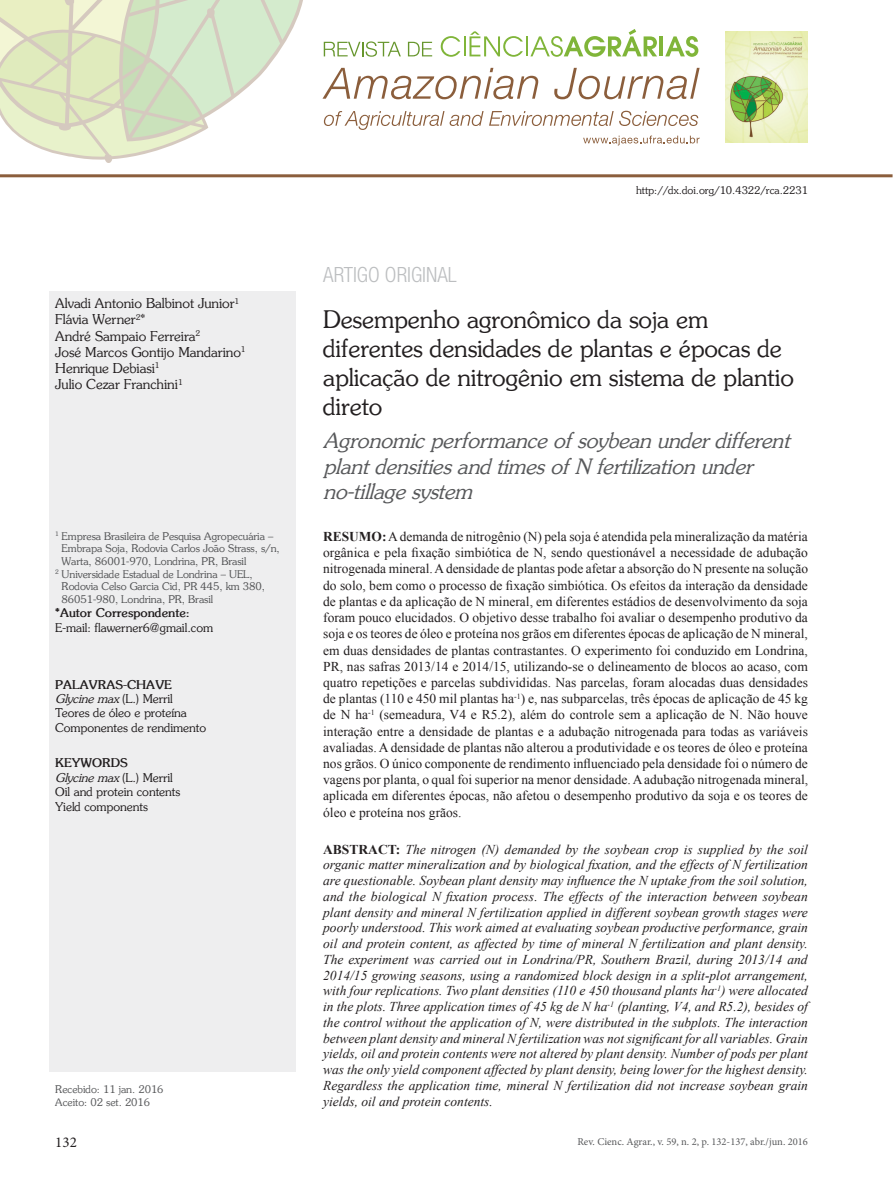
<style>
.page{position:relative;width:893px;height:1191px;background:#fff}
.page>*{position:absolute;margin:0;border:0;box-sizing:border-box;transform-origin:0 0}
.ArticleTitle{font:24px/28.8px "Souvenir";color:#231f20}
.ArticleTitle-Trans1{font:italic 21px/25.2px "Souvenir";color:#58595b}
.ArticleTypeAlt{font:300 condensed 21px "Helvetica Neue";color:#bcbec0}
.pagenumber{font:15px "Minion Pro";color:#231f20}
.Abstract{font:13.5px/16.2px "Times New Roman";color:#231f20;text-align:justify}
.Abstract-Trans1{font:italic 13.5px/15.8px "Times New Roman";color:#231f20;text-align:justify}
.Authors{font:13.5px/16.2px "Souvenir";color:#231f20}
.t1{font:12px/14.4px "Souvenir";color:#231f20}
.t2{font:700 12px "Souvenir";color:#231f20}
.History{font:10.5px/12.6px "Souvenir";color:#58595b}
.pubNameFooter{font:10.5px "Minion Pro";color:#58595b}
.ArticleDOIAlt{font:10.5px "Souvenir";color:#231f20}
.s1{font-weight:700}
.s2{font-style:italic}
.s3{font-weight:700;font-style:normal}
</style>
<div class="page">
<div style="left:49px;top:291px;width:247px;height:780px;background:#eeeeef"></div>
<svg style="left:0;top:0;width:303px;height:163px"></svg>
<hr style="left:0;top:174px;width:892px;height:3px;background:#8b5e3c">
<svg style="left:324px;top:41px;width:77px;height:16px"></svg>
<svg style="left:408px;top:42px;width:24px;height:14px"></svg>
<svg style="left:441px;top:36px;width:19px;height:21px"></svg>
<hr style="left:464px;top:36px;width:2px;height:20px;background:#80b539">
<svg style="left:469px;top:31px;width:54px;height:26px"></svg>
<hr style="left:526px;top:36px;width:2px;height:20px;background:#80b539">
<svg style="left:530px;top:29px;width:127px;height:28px"></svg>
<hr style="left:659px;top:36px;width:4px;height:20px;background:#80b539">
<svg style="left:665px;top:36px;width:33px;height:21px"></svg>
<svg style="left:322px;top:68px;width:216px;height:31px"></svg>
<svg style="left:554px;top:68px;width:146px;height:31px"></svg>
<svg style="left:324px;top:111px;width:120px;height:19px"></svg>
<svg style="left:450px;top:111px;width:248px;height:15px"></svg>
<svg style="left:583px;top:136px;width:117px;height:9px"></svg>
<img style="left:725px;top:32px;width:83px;height:110px">
<p class="Authors" style="left:55px;top:295px;width:192px">Alvadi Antonio Balbinot Junior<sup>1<br></sup>Flávia Werner<sup>2</sup>*<br>André Sampaio Ferreira<sup>2<br></sup>José Marcos Gontijo Mandarino<sup>1<br></sup>Henrique Debiasi<sup>1<br></sup>Julio Cezar Franchini<sup>1</sup></p>
<p class="History" style="left:55px;top:529px;width:220px"><sup>1</sup> Empresa Brasileira de Pesquisa Agropecuária –</p>
<p class="History" style="left:62px;top:542px;width:220px">Embrapa Soja, Rodovia Carlos João Strass, s/n,</p>
<p class="History" style="left:62px;top:554px;width:186px">Warta, 86001-970, Londrina, PR, Brasil</p>
<p class="History" style="left:55px;top:567px;width:199px"><sup>2</sup> Universidade Estadual de Londrina – UEL,</p>
<p class="History" style="left:62px;top:580px;width:205px">Rodovia Celso Garcia Cid, PR 445, km 380,</p>
<p class="History" style="left:62px;top:592px;width:153px">86051-980, Londrina, PR, Brasil</p>
<p class="t2" style="left:55px;top:605px;width:136px">*Autor Correspondente:</p>
<p class="t1" style="left:55px;top:620px;width:159px">E-mail: flawerner6@gmail.com</p>
<p class="t1" style="left:55px;top:676px;width:152px"><span class="s1">PALAVRAS-CHAVE<br></span><span class="s2">Glycine max</span> (L.) Merril<br>Teores de óleo e proteína<br>Componentes de rendimento</p>
<p class="t1" style="left:55px;top:755px;width:126px"><span class="s1">KEYWORDS<br></span><span class="s2">Glycine max</span> (L.) Merril<br>Oil and protein contents<br>Yield components</p>
<p class="History" style="left:55px;top:1083px;width:110px">Recebido: 11 jan. 2016<br>Aceito: 02 set. 2016</p>
<p class="ArticleTypeAlt" style="left:323px;top:262px;width:135px">ARTIGO ORIGINAL</p>
<p class="ArticleDOIAlt" style="left:636px;top:184px;width:173px">http://dx.doi.org/10.4322/rca.2231</p>
<p class="ArticleTitle" style="left:323px;top:304px;width:472px">Desempenho agronômico da soja em diferentes densidades de plantas e épocas de aplicação de nitrogênio em sistema de plantio direto</p>
<p class="ArticleTitle-Trans1" style="left:323px;top:427px;width:468px">Agronomic performance of soybean under different plant densities and times of N fertilization under no‑tillage system</p>
<p class="Abstract" style="left:323px;top:528px;width:486px"><span class="s1">RESUMO:</span> A demanda de nitrogênio (N) pela soja é atendida pela mineralização da matéria orgânica e pela fixação simbiótica de N, sendo questionável a necessidade de adubação nitrogenada mineral. A densidade de plantas pode afetar a absorção do N presente na solução do solo, bem como o processo de fixação simbiótica. Os efeitos da interação da densidade de plantas e da aplicação de N mineral, em diferentes estádios de desenvolvimento da soja foram pouco elucidados. O objetivo desse trabalho foi avaliar o desempenho produtivo da soja e os teores de óleo e proteína nos grãos em diferentes épocas de aplicação de N mineral, em duas densidades de plantas contrastantes. O experimento foi conduzido em Londrina, PR, nas safras 2013/14 e 2014/15, utilizando-se o delineamento de blocos ao acaso, com quatro repetições e parcelas subdivididas. Nas parcelas, foram alocadas duas densidades de plantas (110 e 450 mil plantas ha<sup>-1</sup>) e, nas subparcelas, três épocas de aplicação de 45 kg de N ha<sup>-1</sup> (semeadura, V4 e R5.2), além do controle sem a aplicação de N. Não houve interação entre a densidade de plantas e a adubação nitrogenada para todas as variáveis avaliadas. A densidade de plantas não alterou a produtividade e os teores de óleo e proteína nos grãos. O único componente de rendimento influenciado pela densidade foi o número de vagens por planta, o qual foi superior na menor densidade. A adubação nitrogenada mineral, aplicada em diferentes épocas, não afetou o desempenho produtivo da soja e os teores de óleo e proteína nos grãos.</p>
<p class="Abstract-Trans1" style="left:323px;top:841px;width:486px"><span class="s3">ABSTRACT:</span> The nitrogen (N) demanded by the soybean crop is supplied by the soil organic matter mineralization and by biological fixation, and the effects of N fertilization are questionable. Soybean plant density may influence the N uptake from the soil solution, and the biological N fixation process. The effects of the interaction between soybean plant density and mineral N fertilization applied in different soybean growth stages were poorly understood. This work aimed at evaluating soybean productive performance, grain oil and protein content, as affected by time of mineral N fertilization and plant density.<br>The experiment was carried out in Londrina/PR, Southern Brazil, during 2013/14 and 2014/15 growing seasons, using a randomized block design in a split-plot arrangement, with four replications. Two plant densities (110 e 450 thousand plants ha<sup>-1</sup>) were allocated in the plots. Three application times of 45 kg de N ha<sup>-1</sup> (planting, V4, and R5.2), besides of the control without the application of N, were distributed in the subplots. The interaction between plant density and mineral N fertilization was not significant for all variables. Grain yields, oil and protein contents were not altered by plant density. Number of pods per plant was the only yield component affected by plant density, being lower for the highest density.<br>Regardless the application time, mineral N fertilization did not increase soybean grain yields, oil and protein contents.</p>
<p class="pagenumber" style="left:55px;top:1131px;width:23px">132</p>
<p class="pubNameFooter" style="left:577px;top:1135px;width:232px">Rev. Cienc. Agrar., v. 59, n. 2, p. 132-137, abr./jun. 2016</p>
</div>
